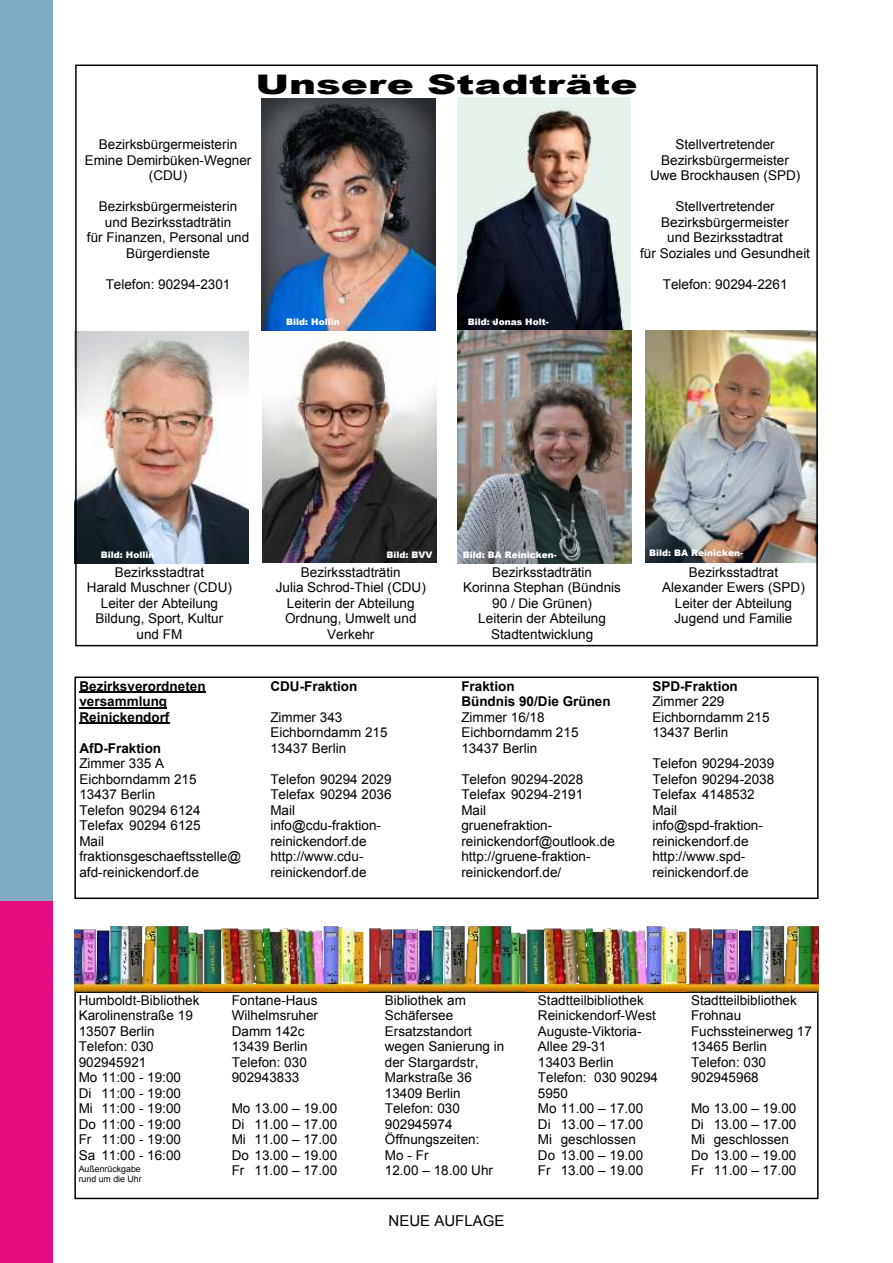
<style>
.page{position:relative;width:893px;height:1263px;background:#fff}
.page>*{position:absolute;margin:0;border:0;box-sizing:border-box;transform-origin:0 0}
.t1{font:900 27px "Arial";color:#000;scale:1.5 1}
.t2{font:15px "Arial";color:#000}
.t3{font:13.5px/15.5px "Arial";color:#000}
.t4{font:700 13.5px/15.5px "Arial";color:#000}
.t5{font:900 9px "Arial";color:#fff}
.t6{font:8.85px/10.1px "Arial";color:#000}
</style>
<div class="page">
<div style="left:0;top:0;width:53px;height:901px;background:#81abc0"></div>
<div style="left:0;top:901px;width:53px;height:362px;background:#e60c80"></div>
<img style="left:75px;top:65px;width:743px;height:581px">
<img style="left:262px;top:98px;width:174px;height:465px">
<img style="left:457px;top:98px;width:175px;height:465px">
<div style="left:74px;top:676px;width:745px;height:223px;border:2px solid #000"></div>
<hr style="left:79px;top:691px;width:127px;height:2px;background:#000">
<hr style="left:79px;top:707px;width:88px;height:1px;background:#000">
<hr style="left:79px;top:722px;width:90px;height:2px;background:#000">
<svg style="left:74px;top:991px;width:745px;height:208px"></svg>
<img style="left:74px;top:926px;width:614px;height:65px">
<img style="left:688px;top:926px;width:131px;height:65px">
<h1 class="t1" style="left:255px;top:74px;width:256px">Unsere Stadträte</h1>
<p class="t3" style="left:85px;top:138px;width:168px;text-align:center">Bezirksbürgermeisterin<br>Emine Demirbüken-Wegner (CDU)</p>
<p class="t3" style="left:87px;top:200px;width:164px;text-align:center">Bezirksbürgermeisterin und Bezirksstadträtin<br>für Finanzen, Personal und<br>Bürgerdienste</p>
<p class="t3" style="left:106px;top:277px;width:126px">Telefon: 90294-2301</p>
<p class="t5" style="left:286px;top:319px;width:55px">Bild: Hollin</p>
<p class="t5" style="left:468px;top:319px;width:82px">Bild: Jonas Holt-</p>
<p class="t3" style="left:650px;top:138px;width:152px;text-align:center">Stellvertretender<br>Bezirksbürgermeister<br>Uwe Brockhausen (SPD)</p>
<p class="t3" style="left:640px;top:200px;width:171px;text-align:center">Stellvertretender<br>Bezirksbürgermeister<br>und Bezirksstadtrat<br>für Soziales und Gesundheit</p>
<p class="t3" style="left:663px;top:278px;width:126px">Telefon: 90294-2261</p>
<p class="t5" style="left:101px;top:551px;width:55px">Bild: Hollin</p>
<p class="t5" style="left:386px;top:551px;width:48px">Bild: BVV</p>
<p class="t5" style="left:463px;top:552px;width:96px">Bild: BA Reinicken-</p>
<p class="t5" style="left:649px;top:549px;width:96px">Bild: BA Reinicken-</p>
<p class="t3" style="left:87px;top:566px;width:146px;text-align:center">Bezirksstadtrat<br>Harald Muschner (CDU)<br>Leiter der Abteilung<br>Bildung, Sport, Kultur und FM</p>
<p class="t3" style="left:276px;top:566px;width:152px;text-align:center">Bezirksstadträtin<br>Julia Schrod-Thiel (CDU)<br>Leiterin der Abteilung<br>Ordnung, Umwelt und<br>Verkehr</p>
<p class="t3" style="left:463px;top:566px;width:159px;text-align:center">Bezirksstadträtin<br>Korinna Stephan (Bündnis<br>90 / Die Grünen)<br>Leiterin der Abteilung<br>Stadtentwicklung</p>
<p class="t3" style="left:662px;top:566px;width:144px;text-align:center">Bezirksstadtrat<br>Alexander Ewers (SPD)<br>Leiter der Abteilung<br>Jugend und Familie</p>
<p class="t4" style="left:79px;top:679px;width:128px">Bezirksverordneten versammlung<br>Reinickendorf</p>
<p class="t4" style="left:79px;top:741px;width:83px">AfD-Fraktion</p>
<p class="t3" style="left:79px;top:757px;width:163px">Zimmer 335 A<br>Eichborndamm 215<br>13437 Berlin<br>Telefon 90294 6124<br>Telefax 90294 6125<br>Mail fraktionsgeschaeftsstelle@ afd-reinickendorf.de</p>
<p class="t4" style="left:270px;top:679px;width:89px">CDU-Fraktion</p>
<p class="t3" style="left:270px;top:710px;width:119px">Zimmer 343<br>Eichborndamm 215<br>13437 Berlin</p>
<p class="t3" style="left:270px;top:772px;width:123px">Telefon 90294 2029<br>Telefax 90294 2036<br>Mail info@cdu-fraktion&shy;reinickendorf.de http://www.cdu&shy;reinickendorf.de</p>
<p class="t4" style="left:461px;top:679px;width:151px">Fraktion<br>Bündnis 90/Die Grünen</p>
<p class="t3" style="left:461px;top:710px;width:119px">Zimmer 16/18<br>Eichborndamm 215<br>13437 Berlin</p>
<p class="t3" style="left:461px;top:772px;width:155px">Telefon 90294-2028<br>Telefax 90294-2191<br>Mail<br>gruenefraktion&shy;reinickendorf@outlook.de http://gruene-fraktion&shy;reinickendorf.de/</p>
<p class="t4" style="left:652px;top:679px;width:87px">SPD-Fraktion</p>
<p class="t3" style="left:652px;top:695px;width:119px">Zimmer 229<br>Eichborndamm 215<br>13437 Berlin</p>
<p class="t3" style="left:652px;top:757px;width:123px">Telefon 90294-2039<br>Telefon 90294-2038<br>Telefax 4148532<br>Mail info@spd-fraktion&shy;reinickendorf.de http://www.spd&shy;reinickendorf.de</p>
<p class="t3" style="left:79px;top:994px;width:122px">Humboldt-Bibliothek<br>Karolinenstraße 19<br>13507 Berlin<br>Telefon: 030<br>902945921<br>Mo 11:00 - 19:00<br>Di 11:00 - 19:00<br>Mi 11:00 - 19:00<br>Do 11:00 - 19:00<br>Fr 11:00 - 19:00<br>Sa 11:00 - 16:00</p>
<p class="t6" style="left:79px;top:1165px;width:65px">Außenrückgabe rund um die Uhr</p>
<p class="t3" style="left:232px;top:994px;width:88px">Fontane-Haus<br>Wilhelmsruher<br>Damm 142c<br>13439 Berlin<br>Telefon: 030<br>902943833</p>
<p class="t3" style="left:232px;top:1102px;width:107px;text-align:justify">Mo 13.00 – 19.00<br>Di 11.00 – 17.00<br>Mi 11.00 – 17.00<br>Do 13.00 – 19.00<br>Fr 11.00 – 17.00</p>
<p class="t3" style="left:385px;top:994px;width:121px">Bibliothek am<br>Schäfersee<br>Ersatzstandort wegen Sanierung in der Stargardstr,<br>Markstraße 36<br>13409 Berlin<br>Telefon: 030<br>902945974<br>Öffnungszeiten:<br>Mo - Fr<br>12.00 – 18.00 Uhr</p>
<p class="t3" style="left:538px;top:994px;width:122px">Stadtteilbibliothek<br>Reinickendorf-West<br>Auguste-Viktoria-<br>Allee 29-31<br>13403 Berlin<br>Telefon: 030 90294<br>5950<br>Mo 11.00 – 17.00<br>Di 13.00 – 17.00<br>Mi geschlossen<br>Do 13.00 – 19.00<br>Fr 13.00 – 19.00</p>
<p class="t3" style="left:691px;top:994px;width:122px">Stadtteilbibliothek<br>Frohnau<br>Fuchssteinerweg 17<br>13465 Berlin<br>Telefon: 030<br>902945968</p>
<p class="t3" style="left:691px;top:1102px;width:107px">Mo 13.00 – 19.00<br>Di 13.00 – 17.00<br>Mi geschlossen<br>Do 13.00 – 19.00<br>Fr 11.00 – 17.00</p>
<p class="t2" style="left:389px;top:1215px;width:117px">NEUE AUFLAGE</p>
</div>
